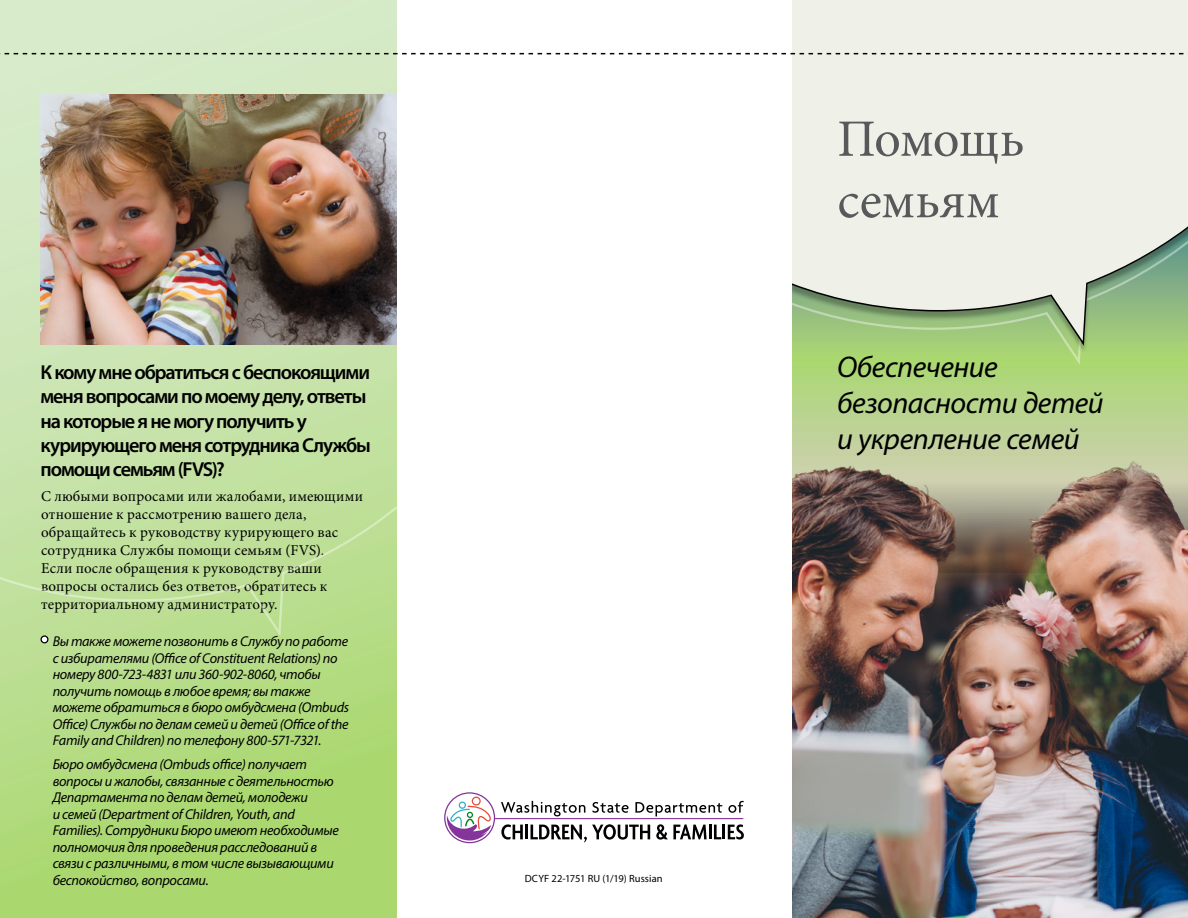
<style>
.page{position:relative;width:1188px;height:918px;background:#fff}
.page>*{position:absolute;margin:0;border:0;box-sizing:border-box;transform-origin:0 0}
.t1{font:52.5px/61.5px "Minion Pro";letter-spacing:-.01em;color:#58595b}
.t2{font:italic 30px/36px "Myriad Pro";letter-spacing:-.015em;color:#000}
.t3{font:600 20.25px/24.3px "Myriad Pro";letter-spacing:-.055em;color:#000}
.t4{font:15px/18px "Minion Pro";letter-spacing:.015em;color:#000}
.t5{font:italic 14.25px/16.5px "Myriad Pro";letter-spacing:-.025em;color:#000}
.t6{font:10.5px "Myriad Pro";letter-spacing:.01em;color:#000}
</style>
<div class="page">
<div style="left:792px;top:180px;width:396px;height:392px;background:linear-gradient(to right,#b1d57f,#b1d67f)"></div>
<div style="left:792px;top:354px;width:396px;height:12px;background:#aad871"></div>
<svg style="left:0;top:0;width:396px;height:918px;background:#bedf97"></svg>
<img style="left:792px;top:411px;width:396px;height:507px">
<img style="left:40px;top:94px;width:356px;height:251px">
<div style="left:792px;top:0;width:396px;height:216px;background:#eff0e8"></div>
<svg style="left:792px;top:216px;width:396px;height:132px;background:#c5d6b9"></svg>
<svg style="left:0;top:53px;width:1188px;height:1px"></svg>
<svg style="left:0;top:504px;width:397px;height:134px;background:#bedf98"></svg>
<div style="left:41px;top:636px;width:7px;height:7px;background:#fff;border-radius:50%"></div>
<div style="left:40px;top:635px;width:8px;height:8px;border:1px solid #000;border-radius:50%"></div>
<svg style="left:501px;top:824px;width:22px;height:16px"></svg>
<hr style="left:525px;top:825px;width:3px;height:14px;background:#000">
<svg style="left:531px;top:824px;width:119px;height:18px"></svg>
<svg style="left:656px;top:824px;width:88px;height:16px"></svg>
<hr style="left:495px;top:818px;width:248px;height:1px;background:#84349a">
<svg style="left:501px;top:801px;width:84px;height:15px"></svg>
<svg style="left:592px;top:802px;width:37px;height:11px"></svg>
<svg style="left:635px;top:802px;width:87px;height:14px"></svg>
<svg style="left:728px;top:801px;width:16px;height:12px"></svg>
<div style="left:444px;top:792px;width:51px;height:51px;border:1px solid #84349a;border-radius:50%"></div>
<div style="left:472px;top:797px;width:9px;height:9px;border:1px solid #e54c39;border-radius:50%"></div>
<div style="left:459px;top:802px;width:7px;height:7px;border:1px solid #32afc9;border-radius:50%"></div>
<svg style="left:447px;top:804px;width:47px;height:37px"></svg>
<h3 class="t3" style="left:40px;top:360px;width:332px">К кому мне обратиться с беспокоящими меня вопросами по моему делу, ответы на которые я не могу получить у курирующего меня сотрудника Службы помощи семьям (FVS)?</h3>
<p class="t4" style="left:41px;top:487px;width:324px">С любыми вопросами или жалобами, имеющими отношение к рассмотрению вашего дела, обращайтесь к руководству курирующего вас сотрудника Службы помощи семьям (FVS).<br>Если после обращения к руководству ваши вопросы остались без ответов, обратитесь к территориальному администратору.</p>
<p class="t5" style="left:53px;top:633px;width:298px">Вы также можете позвонить в Службу по работе с избирателями (Office of Constituent Relations) по номеру 800-723-4831 или 360-902-8060, чтобы получить помощь в любое время; вы также можете обратиться в бюро омбудсмена (Ombuds Office) Службы по делам семей и детей (Office of the Family and Children) по телефону 800-571-7321.</p>
<p class="t5" style="left:53px;top:756px;width:288px">Бюро омбудсмена (Ombuds office) получает вопросы и жалобы, связанные с деятельностью Департамента по делам детей, молодежи<br>и семей (Department of Children, Youth, and Families). Сотрудники Бюро имеют необходимые полномочия для проведения расследований в связи с различными, в том числе вызывающими беспокойство, вопросами.</p>
<p class="t6" style="left:525px;top:872px;width:139px">DCYF 22-1751 RU (1/19) Russian</p>
<h1 class="t1" style="left:837px;top:109px;width:189px">Помощь семьям</h1>
<h2 class="t2" style="left:837px;top:348px;width:268px">Обеспечение безопасности детей и укрепление семей</h2>
</div>
